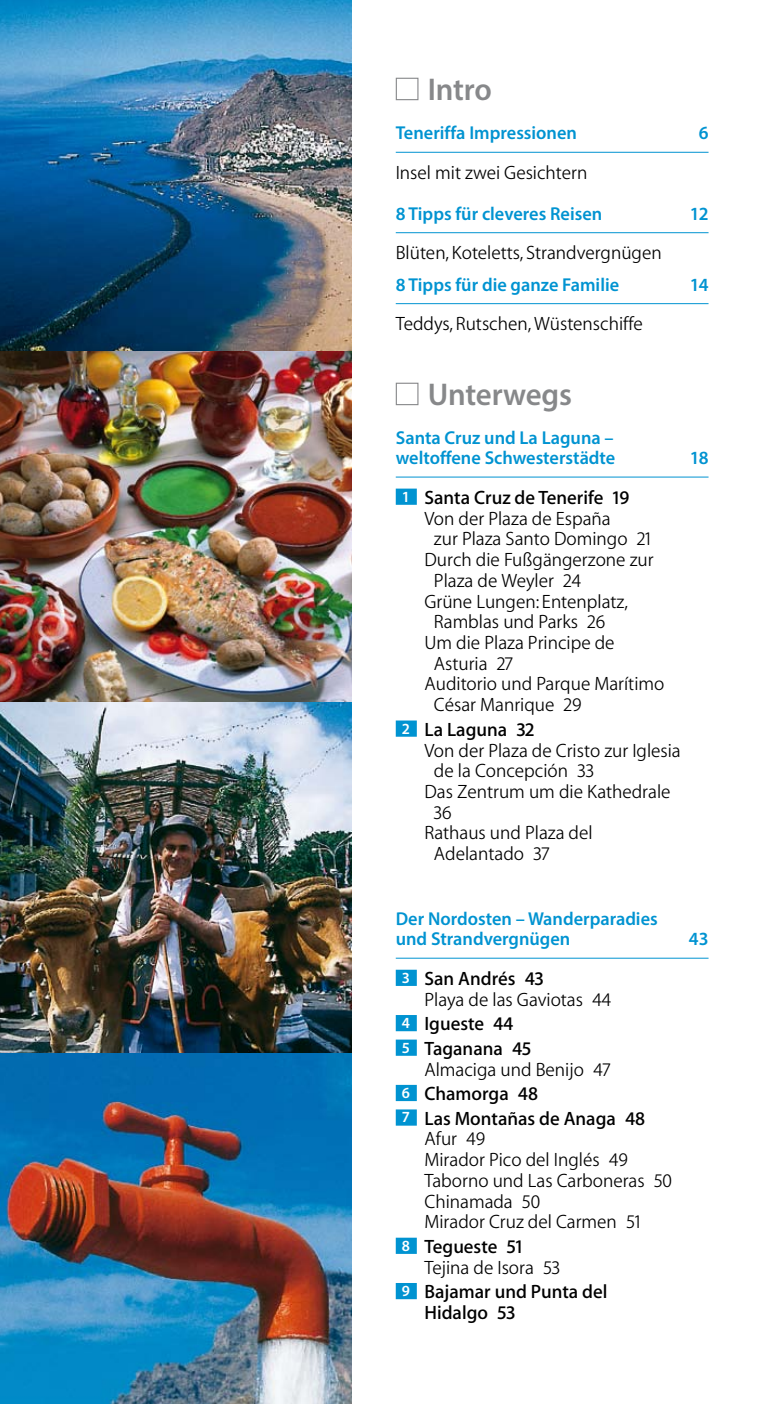
<style>
.page{position:relative;width:766px;height:1404px;background:#fff}
.page>*{position:absolute;margin:0;border:0;box-sizing:border-box;transform-origin:0 0}
.t1{font:600 31.5px "Myriad Pro";letter-spacing:-.005em;color:#87888a}
.t2{font:300 19.35px/20.7px "ADAC Myriad OT";color:#000}
.t3{font:700 19.35px/24.5px "ADAC Myriad OT";color:#000}
.t4{font:600 18.68px/19.8px "Myriad Pro";color:#0093d1}
.s1{font-family:"Myriad Pro";font-weight:600;font-size:15.53px;color:#fff}
.s2{font-weight:700}
.s3{font-weight:300}
</style>
<div class="page">
<hr style="left:395px;top:152px;width:313px;height:1px;background:#0093d1">
<hr style="left:395px;top:232px;width:313px;height:1px;background:#0093d1">
<hr style="left:395px;top:303px;width:313px;height:1px;background:#0093d1">
<hr style="left:395px;top:476px;width:313px;height:1px;background:#0093d1">
<div style="left:395px;top:488px;width:21px;height:17px;background:#0093d1"></div>
<div style="left:395px;top:720px;width:21px;height:16px;background:#0093d1"></div>
<hr style="left:395px;top:957px;width:313px;height:1px;background:#0093d1">
<div style="left:395px;top:969px;width:21px;height:16px;background:#0093d1"></div>
<div style="left:395px;top:1014px;width:21px;height:17px;background:#0093d1"></div>
<div style="left:395px;top:1039px;width:21px;height:16px;background:#0093d1"></div>
<div style="left:395px;top:1084px;width:21px;height:16px;background:#0093d1"></div>
<div style="left:395px;top:1109px;width:21px;height:16px;background:#0093d1"></div>
<div style="left:395px;top:1237px;width:21px;height:16px;background:#0093d1"></div>
<div style="left:395px;top:1282px;width:21px;height:16px;background:#0093d1"></div>
<div style="left:395px;top:78px;width:23px;height:22px;border:1px solid #87888a"></div>
<div style="left:395px;top:382px;width:23px;height:23px;border:1px solid #87888a"></div>
<img style="left:0;top:0;width:351px;height:1403px">
<p class="t1" style="left:427px;top:70px;width:66px">Intro</p>
<p class="t4" style="left:395px;top:122px;width:183px">Teneriffa Impressionen</p>
<p class="t4" style="left:698px;top:122px;width:11px">6</p>
<p class="t2" style="left:395px;top:162px;width:193px">Insel mit zwei Gesichtern</p>
<p class="t4" style="left:395px;top:203px;width:208px">8 Tipps für cleveres Reisen</p>
<p class="t4" style="left:689px;top:203px;width:20px">12</p>
<p class="t2" style="left:395px;top:243px;width:267px">Blüten, Koteletts, Strandvergnügen</p>
<p class="t4" style="left:395px;top:274px;width:225px">8 Tipps für die ganze Familie</p>
<p class="t4" style="left:689px;top:274px;width:20px">14</p>
<p class="t2" style="left:395px;top:314px;width:248px">Teddys, Rutschen, Wüstenschiffe</p>
<p class="t1" style="left:427px;top:374px;width:146px">Unterwegs</p>
<p class="t4" style="left:395px;top:427px;width:221px">Santa Cruz und La Laguna – weltoffene Schwesterstädte</p>
<p class="t3" style="left:402px;top:485px;width:229px"><span class="s1">1</span> Santa Cruz de Tenerife 19</p>
<p class="t2" style="left:424px;top:508px;width:188px">Von der Plaza de España</p>
<p class="t2" style="left:434px;top:528px;width:218px">zur Plaza Santo Domingo 21</p>
<p class="t2" style="left:424px;top:549px;width:230px">Durch die Fußgängerzone zur</p>
<p class="t2" style="left:434px;top:570px;width:148px">Plaza de Weyler 24</p>
<p class="t2" style="left:424px;top:591px;width:205px">Grüne Lungen: Entenplatz,</p>
<p class="t2" style="left:434px;top:611px;width:173px">Ramblas und Parks 26</p>
<p class="t2" style="left:424px;top:632px;width:191px">Um die Plaza Principe de</p>
<p class="t2" style="left:434px;top:653px;width:80px">Asturia 27</p>
<p class="t2" style="left:424px;top:674px;width:241px">Auditorio und Parque Marítimo</p>
<p class="t2" style="left:434px;top:694px;width:149px">César Manrique 29</p>
<p class="t3" style="left:402px;top:717px;width:134px"><span class="s1">2</span> La Laguna 32</p>
<p class="t2" style="left:424px;top:740px;width:258px">Von der Plaza de Cristo zur Iglesia</p>
<p class="t2" style="left:434px;top:760px;width:161px">de la Concepción 33</p>
<p class="t2" style="left:424px;top:781px;width:247px">Das Zentrum um die Kathedrale</p>
<p class="t2" style="left:434px;top:802px;width:19px">36</p>
<p class="t2" style="left:424px;top:822px;width:170px">Rathaus und Plaza del</p>
<p class="t2" style="left:434px;top:843px;width:117px">Adelantado 37</p>
<p class="t4" style="left:689px;top:447px;width:20px">18</p>
<p class="t4" style="left:395px;top:908px;width:263px">Der Nordosten – Wanderparadies und Strandvergnügen</p>
<p class="t2" style="left:424px;top:968px;width:188px;text-indent:-23px"><span class="s1">3</span> <span class="s2">San Andrés 43<br></span>Playa de las Gaviotas 44</p>
<p class="t3" style="left:402px;top:1011px;width:131px"><span class="s1">4</span> Igueste 44<br><span class="s1">5</span> Taganana 45</p>
<p class="t3" style="left:402px;top:1056px;width:245px;text-indent:23px"><span class="s3">Almaciga und Benijo 47<br></span><span class="s1">6</span> Chamorga 48<br><span class="s1">7</span> Las Montañas de Anaga 48</p>
<p class="t2" style="left:424px;top:1128px;width:249px">Afur 49<br>Mirador Pico del Inglés 49<br>Taborno und Las Carboneras 50<br>Chinamada 50<br>Mirador Cruz del Carmen 51</p>
<p class="t2" style="left:424px;top:1236px;width:137px;text-indent:-23px"><span class="s1">8</span> <span class="s2">Tegueste 51<br></span>Tejina de Isora 53</p>
<p class="t3" style="left:424px;top:1281px;width:184px;line-height:20.7px;text-indent:-23px"><span class="s1">9</span> Bajamar und Punta del<br>Hidalgo 53</p>
<p class="t4" style="left:688px;top:928px;width:21px">43</p>
</div>
